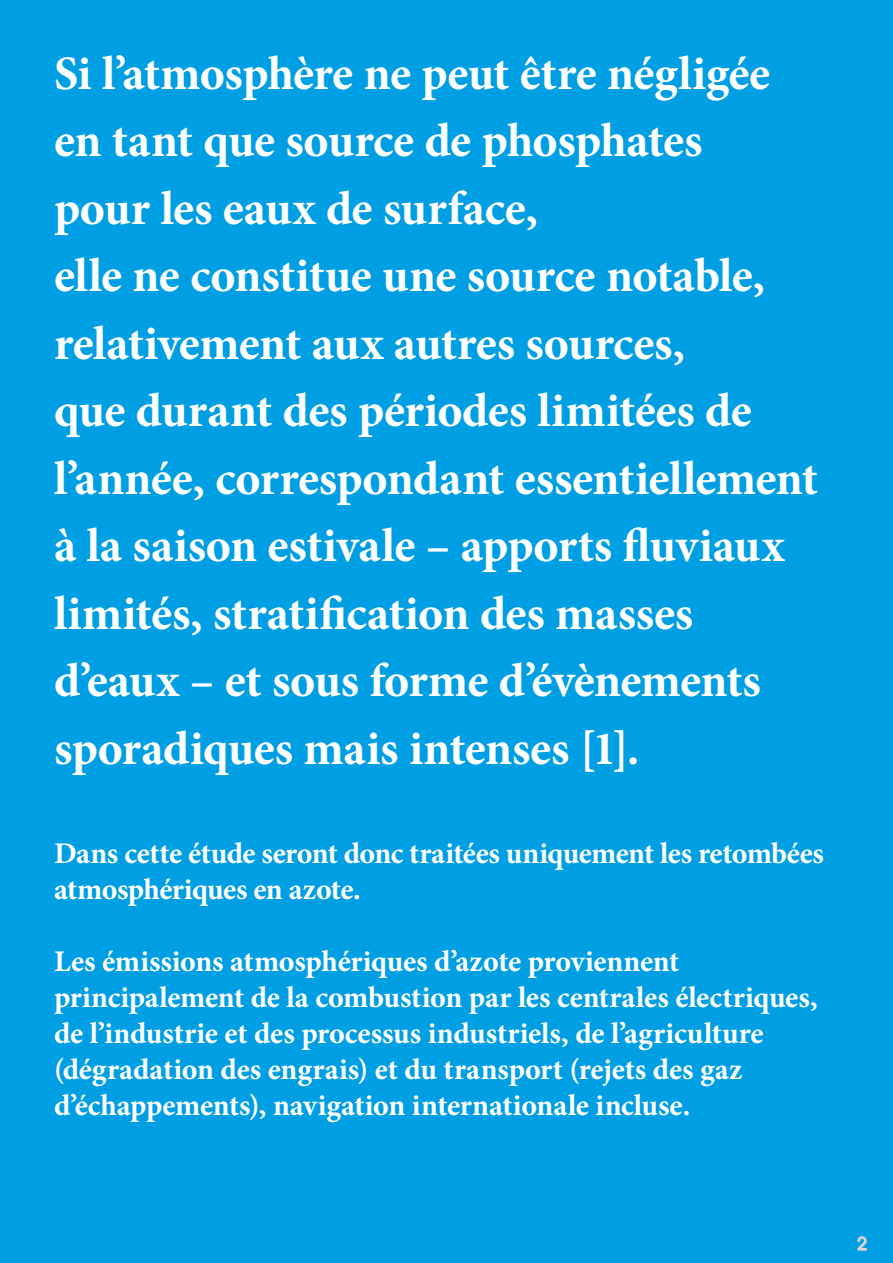
<style>
.page{position:relative;width:893px;height:1263px;background:#009fe3}
.page>*{position:absolute;margin:0;border:0;box-sizing:border-box;transform-origin:0 0}
.t1{font:700 48px/67.5px "Minion Pro";letter-spacing:-.01em;color:#fff}
.t2{font:700 30px/36px "Minion Pro";letter-spacing:-.01em;color:#fff}
.t3{font:500 18px "Avant Garde LT";color:#dadada}
</style>
<div class="page">
<svg style="left:857px;top:1236px;width:10px;height:15px"></svg>
<p class="t1" style="left:54px;top:39px;width:765px">Si l’atmosphère ne peut être négligée en tant que source de phosphates<br>pour les eaux de surface,<br>elle ne constitue une source notable, relativement aux autres sources,<br>que durant des périodes limitées de l’année, correspondant essentiellement à la saison estivale – apports fluviaux limités, stratification des masses d’eaux – et sous forme d’évènements sporadiques mais intenses [1].</p>
<p class="t2" style="left:54px;top:835px;width:771px">Dans cette étude seront donc traitées uniquement les retombées atmosphériques en azote.</p>
<p class="t2" style="left:54px;top:943px;width:765px">Les émissions atmosphériques d’azote proviennent principalement de la combustion par les centrales électriques, de l’industrie et des processus industriels, de l’agriculture (dégradation des engrais) et du transport (rejets des gaz d’échappements), navigation internationale incluse.</p>
<p class="t3" style="left:857px;top:1232px;width:11px">2</p>
</div>
